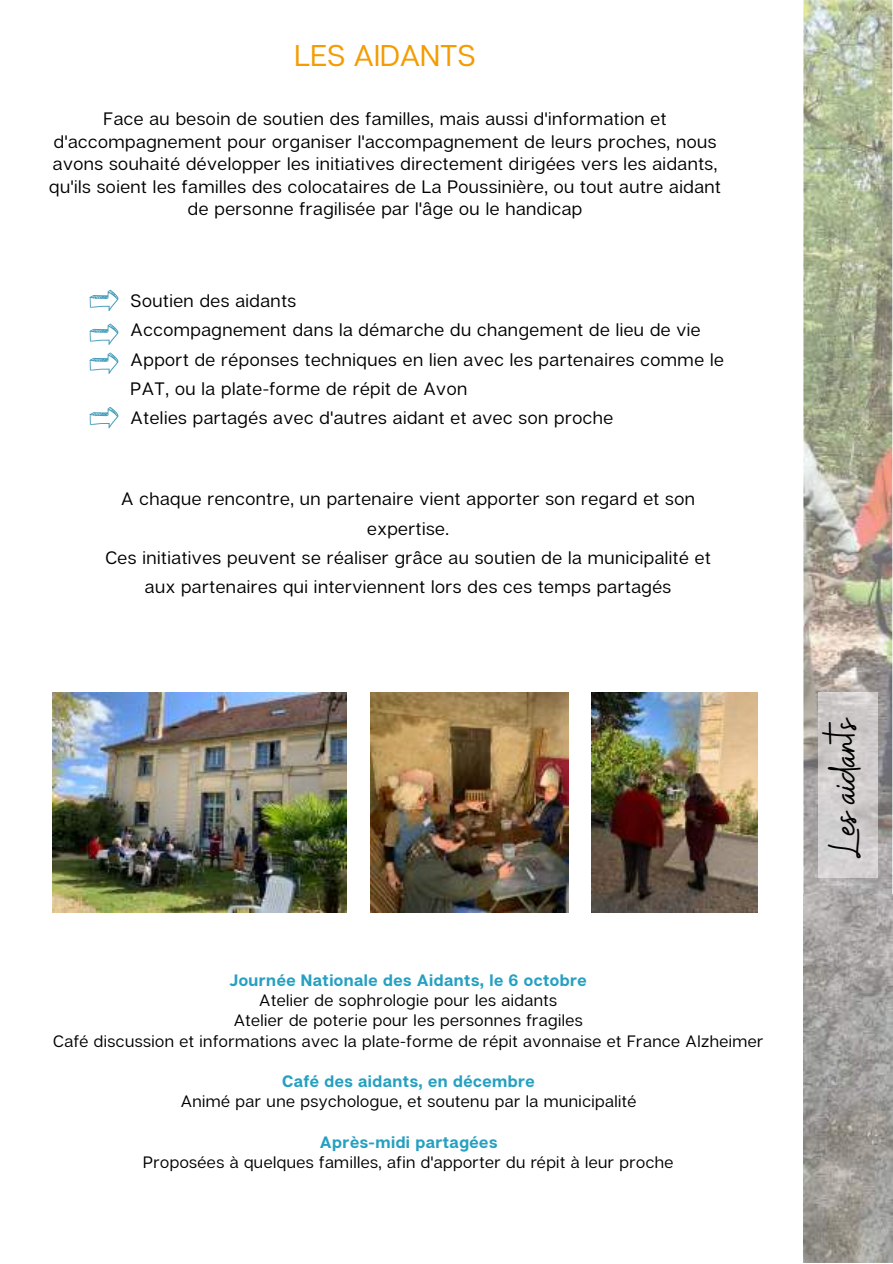
<style>
.page{position:relative;width:893px;height:1264px;background:#fff}
.page>*{position:absolute;margin:0;border:0;box-sizing:border-box;transform-origin:0 0}
.t1{font:45.6px "Buffalo";color:#000}
.t2{font:30px "Articulat CF";color:#f49c00}
.t3{font:18px/29.2px "Articulat CF";letter-spacing:.03em;color:#000;text-align:center}
.t4{font:16.5px/20.2px "Articulat CF";letter-spacing:.03em;color:#000;text-align:center}
.t5{font:700 16.5px "Articulat CF";letter-spacing:.03em;color:#26a0c1}
</style>
<div class="page">
<img style="left:803px;top:0;width:89px;height:1262px">
<img style="left:818px;top:692px;width:59px;height:185px">
<svg style="left:89px;top:290px;width:29px;height:21px"></svg>
<svg style="left:89px;top:323px;width:29px;height:22px"></svg>
<svg style="left:89px;top:352px;width:29px;height:22px"></svg>
<svg style="left:89px;top:407px;width:29px;height:21px"></svg>
<img style="left:52px;top:692px;width:294px;height:220px">
<img style="left:370px;top:692px;width:198px;height:220px">
<img style="left:592px;top:692px;width:165px;height:220px">
<h2 class="t2" style="left:294px;top:36px;width:183px">LES AIDANTS</h2>
<p class="t3" style="left:49px;top:107px;width:673px;line-height:22.5px">Face au besoin de soutien des familles, mais aussi d'information et d'accompagnement pour organiser l'accompagnement de leurs proches, nous avons souhaité développer les initiatives directement dirigées vers les aidants, qu'ils soient les familles des colocataires de La Poussinière, ou tout autre aidant de personne fragilisée par l'âge ou le handicap</p>
<p class="t3" style="left:131px;top:285px;width:594px;text-align:left">Soutien des aidants<br>Accompagnement dans la démarche du changement de lieu de vie Apport de réponses techniques en lien avec les partenaires comme le PAT, ou la plate-forme de répit de Avon<br>Atelies partagés avec d'autres aidant et avec son proche</p>
<p class="t3" style="left:105px;top:484px;width:607px">A chaque rencontre, un partenaire vient apporter son regard et son expertise.<br>Ces initiatives peuvent se réaliser grâce au soutien de la municipalité et aux partenaires qui interviennent lors des ces temps partagés</p>
<p class="t5" style="left:229px;top:969px;width:358px">Journée Nationale des Aidants, le 6 octobre</p>
<p class="t4" style="left:53px;top:989px;width:711px">Atelier de sophrologie pour les aidants<br>Atelier de poterie pour les personnes fragiles<br>Café discussion et informations avec la plate-forme de répit avonnaise et France Alzheimer</p>
<p class="t5" style="left:282px;top:1070px;width:254px">Café des aidants, en décembre</p>
<p class="t4" style="left:181px;top:1090px;width:457px">Animé par une psychologue, et soutenu par la municipalité</p>
<p class="t5" style="left:320px;top:1131px;width:179px">Après-midi partagées</p>
<p class="t4" style="left:143px;top:1151px;width:531px">Proposées à quelques familles, afin d'apporter du répit à leur proche</p>
<h1 class="t1" style="left:815px;top:856px;width:143px;rotate:-90deg">Les aidants</h1>
</div>
